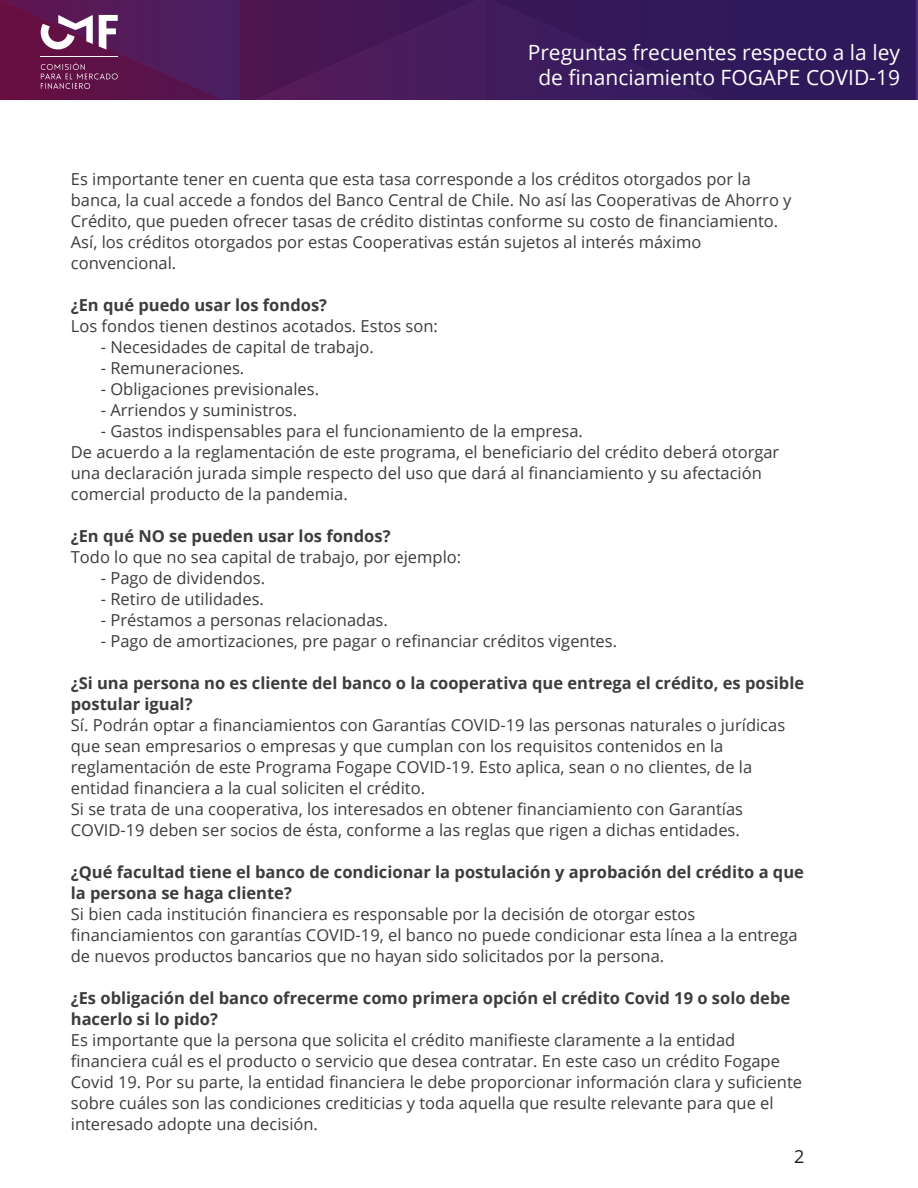
<style>
.page{position:relative;width:918px;height:1188px;background:#fff}
.page>*{position:absolute;margin:0;border:0;box-sizing:border-box;transform-origin:0 0}
.t1{font:21px/25.2px "Open Sans";color:#fff;text-align:center}
.t2{font:18px "Open Sans";color:#1d1d1b}
.t3{font:16.5px/21px "Open Sans";color:#3c3c3b}
.t4{font:700 16.5px/21px "Open Sans";color:#3c3c3b}
</style>
<div class="page">
<svg style="left:0;top:0;width:916px;height:99px;background:#451c5a"></svg>
<p class="t1" style="left:528px;top:39px;width:374px">Preguntas frecuentes respecto a la ley de financiamiento FOGAPE COVID-19</p>
<p class="t3" style="left:71px;top:168px;width:722px">Es importante tener en cuenta que esta tasa corresponde a los créditos otorgados por la banca, la cual accede a fondos del Banco Central de Chile. No así las Cooperativas de Ahorro y Crédito, que pueden ofrecer tasas de crédito distintas conforme su costo de financiamiento.<br>Así, los créditos otorgados por estas Cooperativas están sujetos al interés máximo convencional.</p>
<p class="t4" style="left:71px;top:294px;width:258px">¿En qué puedo usar los fondos?</p>
<p class="t3" style="left:71px;top:315px;width:369px">Los fondos tienen destinos acotados. Estos son:</p>
<p class="t3" style="left:101px;top:336px;width:274px">- Necesidades de capital de trabajo.</p>
<p class="t3" style="left:101px;top:357px;width:145px">- Remuneraciones.</p>
<p class="t3" style="left:101px;top:378px;width:220px">- Obligaciones previsionales.</p>
<p class="t3" style="left:101px;top:399px;width:198px">- Arriendos y suministros.</p>
<p class="t3" style="left:71px;top:420px;width:710px;text-indent:30px">- Gastos indispensables para el funcionamiento de la empresa.<br>De acuerdo a la reglamentación de este programa, el beneficiario del crédito deberá otorgar una declaración jurada simple respecto del uso que dará al financiamiento y su afectación comercial producto de la pandemia.</p>
<p class="t4" style="left:71px;top:525px;width:321px">¿En qué NO se pueden usar los fondos?</p>
<p class="t3" style="left:71px;top:546px;width:392px">Todo lo que no sea capital de trabajo, por ejemplo:</p>
<p class="t3" style="left:101px;top:567px;width:166px">- Pago de dividendos.</p>
<p class="t3" style="left:101px;top:588px;width:165px">- Retiro de utilidades.</p>
<p class="t3" style="left:101px;top:609px;width:288px">- Préstamos a personas relacionadas.</p>
<p class="t3" style="left:101px;top:630px;width:518px">- Pago de amortizaciones, pre pagar o refinanciar créditos vigentes.</p>
<p class="t4" style="left:71px;top:672px;width:735px">¿Si una persona no es cliente del banco o la cooperativa que entrega el crédito, es posible postular igual?</p>
<p class="t3" style="left:71px;top:714px;width:716px">Sí. Podrán optar a financiamientos con Garantías COVID-19 las personas naturales o jurídicas que sean empresarios o empresas y que cumplan con los requisitos contenidos en la reglamentación de este Programa Fogape COVID-19. Esto aplica, sean o no clientes, de la entidad financiera a la cual soliciten el crédito.<br>Si se trata de una cooperativa, los interesados en obtener financiamiento con Garantías COVID-19 deben ser socios de ésta, conforme a las reglas que rigen a dichas entidades.</p>
<p class="t4" style="left:71px;top:861px;width:735px">¿Qué facultad tiene el banco de condicionar la postulación y aprobación del crédito a que la persona se haga cliente?</p>
<p class="t3" style="left:71px;top:903px;width:728px">Si bien cada institución financiera es responsable por la decisión de otorgar estos financiamientos con garantías COVID-19, el banco no puede condicionar esta línea a la entrega de nuevos productos bancarios que no hayan sido solicitados por la persona.</p>
<p class="t4" style="left:71px;top:987px;width:721px">¿Es obligación del banco ofrecerme como primera opción el crédito Covid 19 o solo debe hacerlo si lo pido?</p>
<p class="t3" style="left:71px;top:1029px;width:733px">Es importante que la persona que solicita el crédito manifieste claramente a la entidad financiera cuál es el producto o servicio que desea contratar. En este caso un crédito Fogape Covid 19. Por su parte, la entidad financiera le debe proporcionar información clara y suficiente sobre cuáles son las condiciones crediticias y toda aquella que resulte relevante para que el interesado adopte una decisión.</p>
<p class="t2" style="left:794px;top:1144px;width:12px">2</p>
</div>
